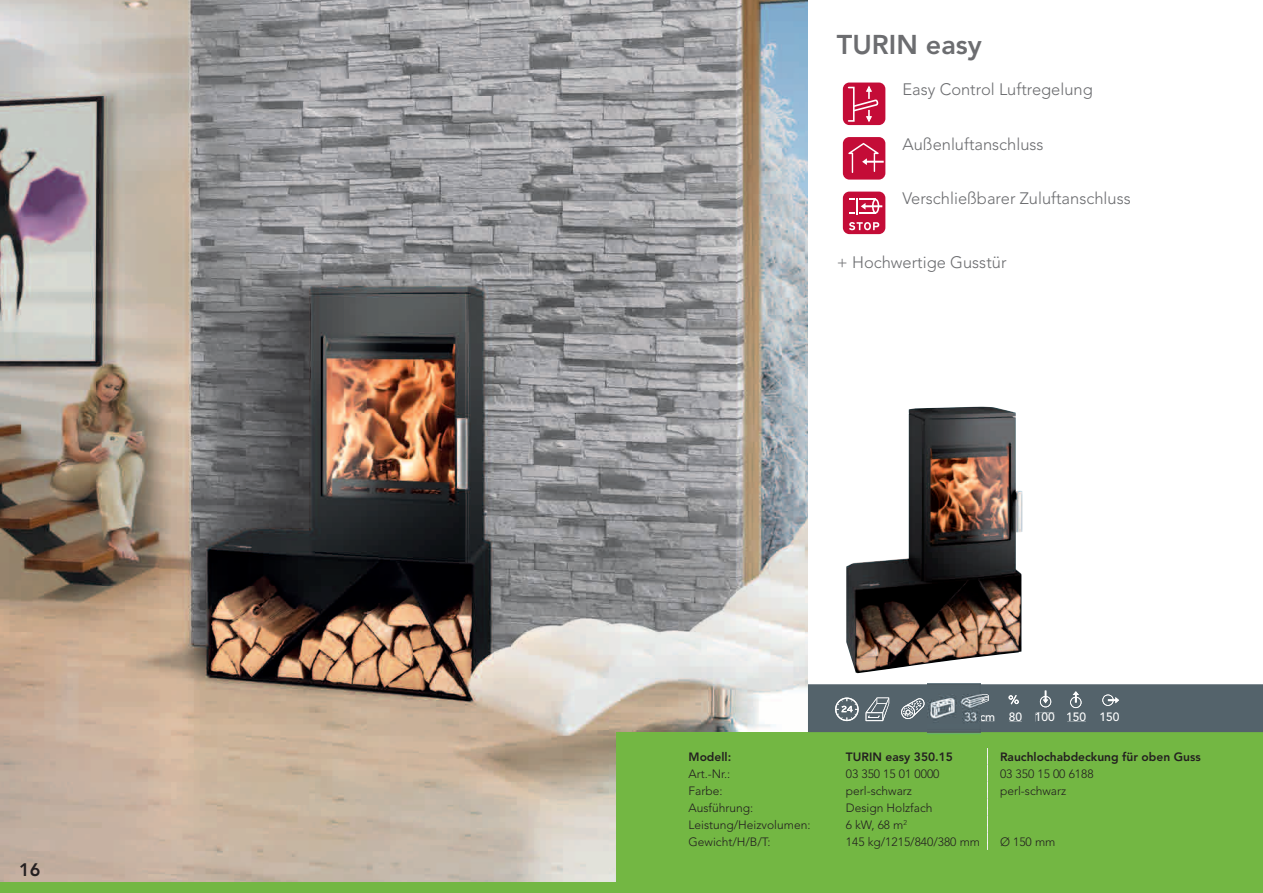
<style>
.page{position:relative;width:1263px;height:893px;background:#fff}
.page>*{position:absolute;margin:0;border:0;box-sizing:border-box;transform-origin:0 0}
.t1{font:800 27px "Avenir LT Std";color:#6c6d70}
.t2{font:800 18px "Avenir LT Std";color:#231f20}
.t3{font:300 16.5px "Avenir LT Std";color:#6c6d70}
.t4{font:300 12px "Avenir LT Std";color:#231f20}
.t5{font:800 12px "Avenir LT Std";color:#231f20}
.t6{font:500 12px "Avenir LT Std";color:#fff}
</style>
<div class="page">
<img style="left:0;top:0;width:808px;height:883px">
<img style="left:846px;top:407px;width:176px;height:266px">
<div style="left:617px;top:732px;width:646px;height:161px;background:#73b743"></div>
<div style="left:843px;top:83px;width:42px;height:42px;background:#c40c37;border-radius:6px"></div>
<svg style="left:852px;top:86px;width:26px;height:36px"></svg>
<div style="left:848px;top:87px;width:6px;height:35px;border:2px solid #fff"></div>
<div style="left:843px;top:137px;width:42px;height:43px;background:#c40c37;border-radius:6px"></div>
<svg style="left:848px;top:143px;width:36px;height:30px"></svg>
<div style="left:843px;top:192px;width:42px;height:42px;background:#c40c37;border-radius:6px"></div>
<svg style="left:849px;top:222px;width:30px;height:8px"></svg>
<svg style="left:849px;top:198px;width:33px;height:16px"></svg>
<svg style="left:808px;top:684px;width:455px;height:48px;background:#5b6a71"></svg>
<div style="left:1100px;top:712px;width:19px;height:9px;background:#54636b"></div>
<div style="left:0;top:883px;width:1263px;height:10px;background:#73b743"></div>
<svg style="left:987px;top:748px;width:1px;height:102px"></svg>
<img style="left:928px;top:684px;width:53px;height:50px">
<h2 class="t2" style="left:19px;top:859px;width:23px">16</h2>
<h1 class="t1" style="left:837px;top:29px;width:146px">TURIN easy</h1>
<h3 class="t3" style="left:902px;top:80px;width:192px">Easy Control Luftregelung</h3>
<h3 class="t3" style="left:902px;top:134px;width:143px">Außenluftanschluss</h3>
<h3 class="t3" style="left:902px;top:189px;width:230px">Verschließbarer Zuluftanschluss</h3>
<h3 class="t3" style="left:837px;top:252px;width:171px">+ Hochwertige Gusstür</h3>
<p class="t6" style="left:964px;top:710px;width:157px">33 cm 80 100 150 150</p>
<p class="t5" style="left:688px;top:750px;width:44px">Modell:</p>
<p class="t5" style="left:846px;top:750px;width:109px">TURIN easy 350.15</p>
<p class="t5" style="left:1000px;top:750px;width:202px">Rauchlochabdeckung für oben Guss</p>
<p class="t4" style="left:688px;top:767px;width:43px">Art.-Nr.:</p>
<p class="t4" style="left:846px;top:767px;width:95px">03 350 15 01 0000</p>
<p class="t4" style="left:1000px;top:767px;width:95px">03 350 15 00 6188</p>
<p class="t4" style="left:688px;top:784px;width:36px">Farbe:</p>
<p class="t4" style="left:846px;top:784px;width:68px">perl-schwarz</p>
<p class="t4" style="left:1000px;top:784px;width:68px">perl-schwarz</p>
<p class="t4" style="left:688px;top:801px;width:66px">Ausführung:</p>
<p class="t4" style="left:846px;top:801px;width:88px">Design Holzfach</p>
<p class="t4" style="left:688px;top:818px;width:124px">Leistung/Heizvolumen:</p>
<p class="t4" style="left:846px;top:818px;width:63px">6 kW, 68 m<sup>2</sup></p>
<p class="t4" style="left:688px;top:835px;width:83px">Gewicht/H/B/T:</p>
<p class="t4" style="left:846px;top:835px;width:136px">145 kg/1215/840/380 mm</p>
<p class="t4" style="left:1000px;top:835px;width:57px">Ø 150 mm</p>
</div>
